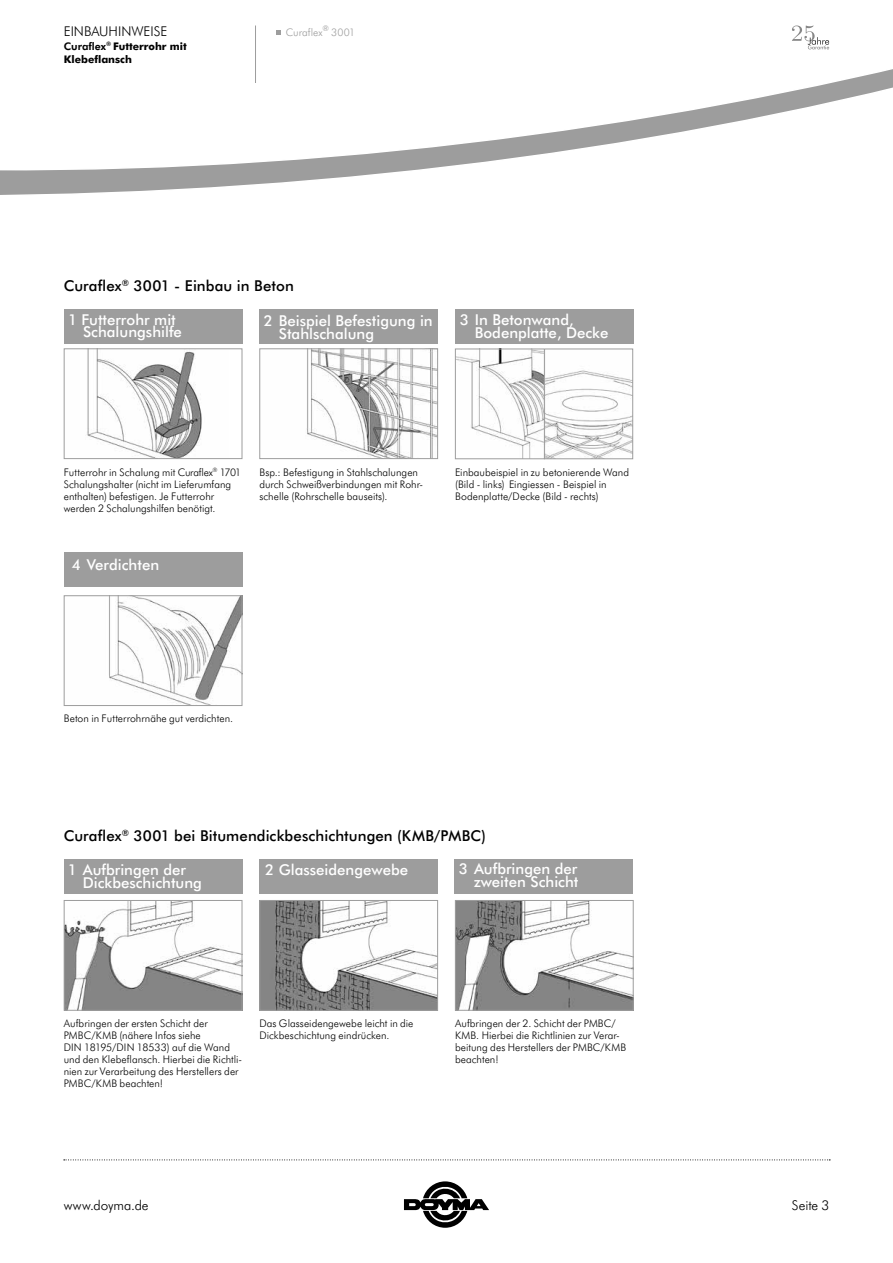
<style>
.page{position:relative;width:893px;height:1263px;background:#fff}
.page>*{position:absolute;margin:0;border:0;box-sizing:border-box;transform-origin:0 0}
.t1{font:500 15px/13.5px "Futura BT";color:#fff}
.t2{font:500 15px "Futura BT";letter-spacing:.005em;color:#000}
.t3{font:300 13.5px "Futura BT";color:#000}
.t4{font:300 10.5px/12px "Futura BT";letter-spacing:.005em;color:#000}
.t5{font:800 10.5px/13.5px "Futura BT";color:#000}
.t6{font:300 10.5px "Futura BT";letter-spacing:.005em;color:#9d9d9d}
.s1{font-weight:700}
</style>
<div class="page">
<svg style="left:0;top:25px;width:893px;height:170px"></svg>
<img style="left:66px;top:902px;width:174px;height:107px">
<div style="left:64px;top:900px;width:178px;height:111px;border:1px solid #9d9d9d"></div>
<img style="left:457px;top:902px;width:175px;height:107px">
<div style="left:455px;top:900px;width:179px;height:111px;border:1px solid #9d9d9d"></div>
<img style="left:261px;top:902px;width:175px;height:107px">
<div style="left:259px;top:900px;width:179px;height:111px;border:1px solid #9d9d9d"></div>
<hr style="left:255px;top:26px;width:1px;height:57px;background:#9d9d9d">
<svg style="left:276px;top:30px;width:5px;height:4px"></svg>
<svg style="left:64px;top:1159px;width:766px;height:1px"></svg>
<svg style="left:404px;top:1181px;width:85px;height:47px"></svg>
<img style="left:87px;top:350px;width:115px;height:107px">
<div style="left:64px;top:348px;width:178px;height:111px;border:1px solid #9d9d9d"></div>
<img style="left:457px;top:351px;width:174px;height:106px">
<div style="left:455px;top:349px;width:90px;height:110px;border:1px solid #9d9d9d"></div>
<div style="left:544px;top:349px;width:89px;height:110px;border:1px solid #9d9d9d"></div>
<img style="left:306px;top:350px;width:130px;height:107px">
<div style="left:259px;top:348px;width:179px;height:111px;border:1px solid #9d9d9d"></div>
<img style="left:109px;top:597px;width:131px;height:107px">
<div style="left:64px;top:595px;width:178px;height:111px;border:1px solid #9d9d9d"></div>
<div style="left:454px;top:859px;width:179px;height:34px;background:#9d9d9d"></div>
<div style="left:64px;top:859px;width:178px;height:34px;background:#9d9d9d"></div>
<div style="left:259px;top:859px;width:179px;height:34px;background:#9d9d9d"></div>
<svg style="left:792px;top:26px;width:37px;height:23px"></svg>
<div style="left:64px;top:553px;width:178px;height:34px;background:#9d9d9d"></div>
<div style="left:64px;top:310px;width:178px;height:34px;background:#9d9d9d"></div>
<div style="left:259px;top:310px;width:179px;height:34px;background:#9d9d9d"></div>
<div style="left:455px;top:310px;width:179px;height:34px;background:#9d9d9d"></div>
<p class="t3" style="left:64px;top:22px;width:105px">EINBAUHINWEISE</p>
<p class="t5" style="left:64px;top:39px;width:125px"><span class="s1">Curaflex</span><sup>®</sup> Futterrohr mit<br>Klebeflansch</p>
<p class="t6" style="left:286px;top:25px;width:71px">Curaflex<sup>®</sup> 3001</p>
<h1 class="t2" style="left:64px;top:275px;width:232px">Curaflex<sup>®</sup> 3001 - Einbau in Beton</h1>
<h1 class="t1" style="left:83px;top:313px;width:100px;line-height:12px;text-indent:-15px">1 Futterrohr mit<br>Schalungshilfe</h1>
<h1 class="t1" style="left:279px;top:313px;width:155px;text-indent:-15px">2 Beispiel Befestigung in<br>Stahlschalung</h1>
<h1 class="t1" style="left:475px;top:312px;width:135px;text-indent:-15px">3 In Betonwand,<br>Bodenplatte, Decke</h1>
<p class="t4" style="left:64px;top:465px;width:179px">Futterrohr in Schalung mit Curaflex<sup>®</sup> 1701<br>Schalungshalter (nicht im Lieferumfang enthalten) befestigen. Je Futterrohr werden 2 Schalungshilfen benötigt.</p>
<h1 class="t1" style="left:72px;top:557px;width:89px">4 Verdichten</h1>
<p class="t4" style="left:259px;top:465px;width:165px">Bsp.: Befestigung in Stahlschalungen durch Schweißverbindungen mit Rohr&shy;schelle (Rohrschelle bauseits).</p>
<p class="t4" style="left:455px;top:465px;width:176px">Einbaubeispiel in zu betonierende Wand (Bild - links) Eingiessen - Beispiel in<br>Bodenplatte/Decke (Bild - rechts)</p>
<p class="t4" style="left:64px;top:712px;width:171px">Beton in Futterrohrnähe gut verdichten.</p>
<h1 class="t2" style="left:64px;top:825px;width:424px">Curaflex<sup>®</sup> 3001 bei Bitumendickbeschichtungen (KMB/PMBC)</h1>
<h1 class="t1" style="left:83px;top:862px;width:121px;text-indent:-15px">1 Aufbringen der<br>Dickbeschichtung</h1>
<h1 class="t1" style="left:459px;top:861px;width:121px;text-align:right">3 Aufbringen der zweiten Schicht</h1>
<h1 class="t1" style="left:265px;top:862px;width:144px">2 Glasseidengewebe</h1>
<p class="t4" style="left:64px;top:1017px;width:180px">Aufbringen der ersten Schicht der PMBC/KMB (nähere Infos siehe<br>DIN 18195/DIN 18533) auf die Wand und den Klebeflansch. Hierbei die Richtli&shy;nien zur Verarbeitung des Herstellers der PMBC/KMB beachten!</p>
<p class="t4" style="left:259px;top:1017px;width:156px">Das Glasseidengewebe leicht in die<br>Dickbeschichtung eindrücken.</p>
<p class="t4" style="left:455px;top:1017px;width:173px">Aufbringen der 2. Schicht der PMBC/<br>KMB. Hierbei die Richtlinien zur Verar&shy;beitung des Herstellers der PMBC/KMB beachten!</p>
<p class="t3" style="left:64px;top:1196px;width:86px">www.doyma.de</p>
<p class="t3" style="left:792px;top:1196px;width:39px">Seite 3</p>
</div>
